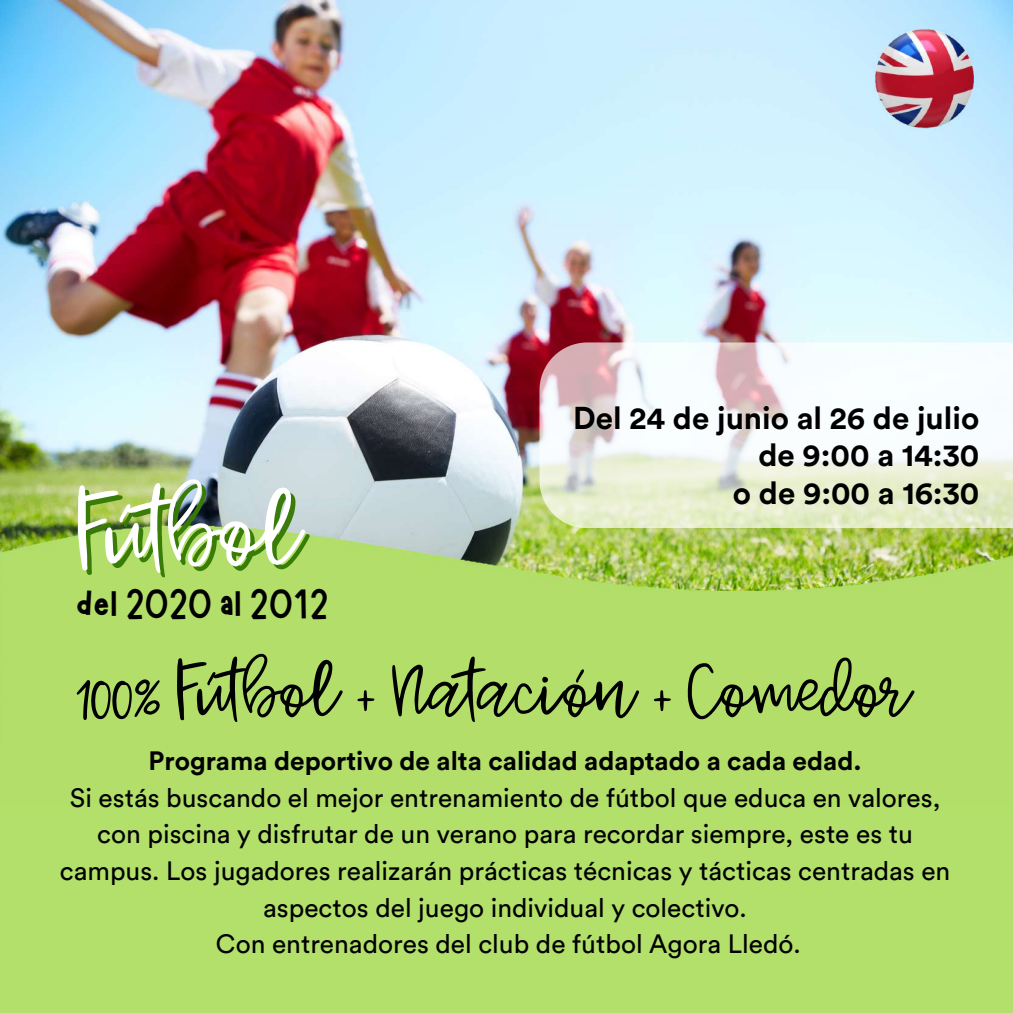
<style>
.page{position:relative;width:1013px;height:1013px;background:#fff}
.page>*{position:absolute;margin:0;border:0;box-sizing:border-box;transform-origin:0 0}
.t1{font:300 101.25px "Jenthill";color:#fff}
.t2{font:300 73.75px "Jenthill";color:#000}
.t3{font:42.5px "Marykate";color:#000}
.t4{font:700 31.25px/37.5px "Circular Std";color:#000;text-align:right}
.t5{font:26.25px/36.5px "Circular Std";color:#000;text-align:center}
.t6{font:700 26.25px "Circular Std";color:#000}
</style>
<div class="page">
<img style="left:0;top:0;width:1012px;height:1012px">
<img style="left:795px;top:0;width:217px;height:161px">
<h1 class="t1" style="left:78px;top:469px;width:224px">Fútbol</h1>
<h3 class="t3" style="left:76px;top:576px;width:254px">del 2020 al 2012</h3>
<p class="t4" style="left:573px;top:400px;width:407px">Del 24 de junio al 26 de julio de 9:00 a 14:30<br>o de 9:00 a 16:30</p>
<h2 class="t2" style="left:76px;top:646px;width:837px">100% Fútbol + Natación + Comedor</h2>
<p class="t6" style="left:148px;top:749px;width:714px">Programa deportivo de alta calidad adaptado a cada edad.</p>
<p class="t5" style="left:60px;top:780px;width:892px">Si estás buscando el mejor entrenamiento de fútbol que educa en valores, con piscina y disfrutar de un verano para recordar siempre, este es tu campus. Los jugadores realizarán prácticas técnicas y tácticas centradas en aspectos del juego individual y colectivo.<br>Con entrenadores del club de fútbol Agora Lledó.</p>
</div>
